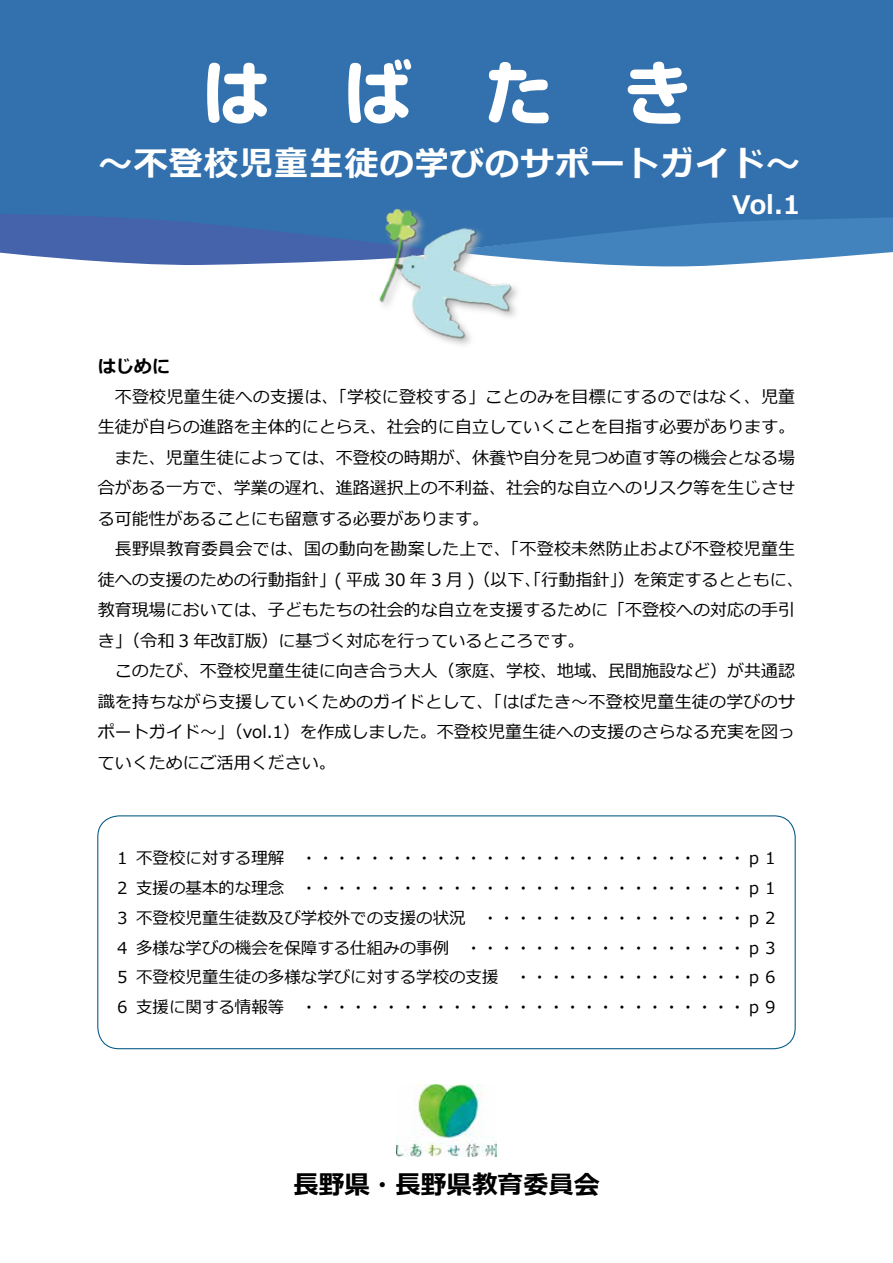
<style>
.page{position:relative;width:893px;height:1263px;background:#fff}
.page>*{position:absolute;margin:0;border:0;box-sizing:border-box;transform-origin:0 0}
.t1{font:700 70.2px "Soft Go Std";color:#fff}
.t2{font:700 34.05px "Meiryo";letter-spacing:.035em;color:#fff}
.t3{font:700 25.5px "Meiryo";color:#000}
.t4{font:700 25.5px "Meiryo";color:#fff}
.t5{font:700 18px "Meiryo";color:#000}
.t6{font:16.95px "Meiryo";color:#000}
.t7{font:16.5px/30px "Meiryo";color:#000;text-align:justify}
</style>
<div class="page">
<svg style="left:0;top:251px;width:893px;height:16px"></svg>
<svg style="left:0;top:0;width:893px;height:251px;fill:#3271ae"></svg>
<div style="left:97px;top:815px;width:699px;height:234px;border:1px solid #005783;border-radius:21px"></div>
<img style="left:355px;top:196px;width:183px;height:149px">
<img style="left:396px;top:1084px;width:100px;height:73px">
<h1 class="t1" style="left:202px;top:43px;width:492px">はばたき</h1>
<h2 class="t2" style="left:99px;top:140px;width:701px">～不登校児童生徒の学びのサポートガイド〜</h2>
<h3 class="t4" style="left:732px;top:187px;width:69px">Vol.1</h3>
<p class="t5" style="left:98px;top:353px;width:74px">はじめに</p>
<p class="t6" style="left:115px;top:385px;width:682px">不登校児童生徒への支援は、「学校に登校する」ことのみを目標にするのではなく、児童</p>
<p class="t6" style="left:98px;top:415px;width:699px">生徒が自らの進路を主体的にとらえ、社会的に自立していくことを目指す必要があります。</p>
<p class="t6" style="left:115px;top:446px;width:682px">また、児童生徒によっては、不登校の時期が、休養や自分を見つめ直す等の機会となる場</p>
<p class="t6" style="left:98px;top:476px;width:699px">合がある一方で、学業の遅れ、進路選択上の不利益、社会的な自立へのリスク等を生じさせ</p>
<p class="t6" style="left:98px;top:507px;width:393px">る可能性があることにも留意する必要があります。</p>
<p class="t6" style="left:115px;top:537px;width:682px">長野県教育委員会では、国の動向を勘案した上で、「不登校未然防止および不登校児童生</p>
<p class="t6" style="left:98px;top:568px;width:707px">徒への支援のための行動指針」( 平成 30 年 3 月 )（以下、「行動指針」）を策定するとともに、</p>
<p class="t6" style="left:98px;top:598px;width:699px">教育現場においては、子どもたちの社会的な自立を支援するために「不登校への対応の手引</p>
<p class="t6" style="left:98px;top:629px;width:488px">き」（令和 3 年改訂版）に基づく対応を行っているところです。</p>
<p class="t6" style="left:115px;top:659px;width:682px">このたび、不登校児童生徒に向き合う大人（家庭、学校、地域、民間施設など）が共通認</p>
<p class="t6" style="left:98px;top:690px;width:699px">識を持ちながら支援していくためのガイドとして、「はばたき～不登校児童生徒の学びのサ</p>
<p class="t6" style="left:98px;top:720px;width:699px">ポートガイド～」（vol.1）を作成しました。不登校児童生徒への支援のさらなる充実を図っ</p>
<p class="t6" style="left:98px;top:751px;width:240px">ていくためにご活用ください。</p>
<p class="t7" style="left:114px;top:843px;width:666px">１ 不登校に対する理解　・・・・・・・・・・・・・・・・・・・・・・・・・・・ｐ１<br>２ 支援の基本的な理念　・・・・・・・・・・・・・・・・・・・・・・・・・・・ｐ１<br>３ 不登校児童生徒数及び学校外での支援の状況　・・・・・・・・・・・・・・・・ｐ２<br>４ 多様な学びの機会を保障する仕組みの事例　・・・・・・・・・・・・・・・・・ｐ３<br>５ 不登校児童生徒の多様な学びに対する学校の支援　・・・・・・・・・・・・・・ｐ６<br>６ 支援に関する情報等　・・・・・・・・・・・・・・・・・・・・・・・・・・・ｐ９</p>
<h3 class="t3" style="left:293px;top:1167px;width:308px">長野県・長野県教育委員会</h3>
</div>
